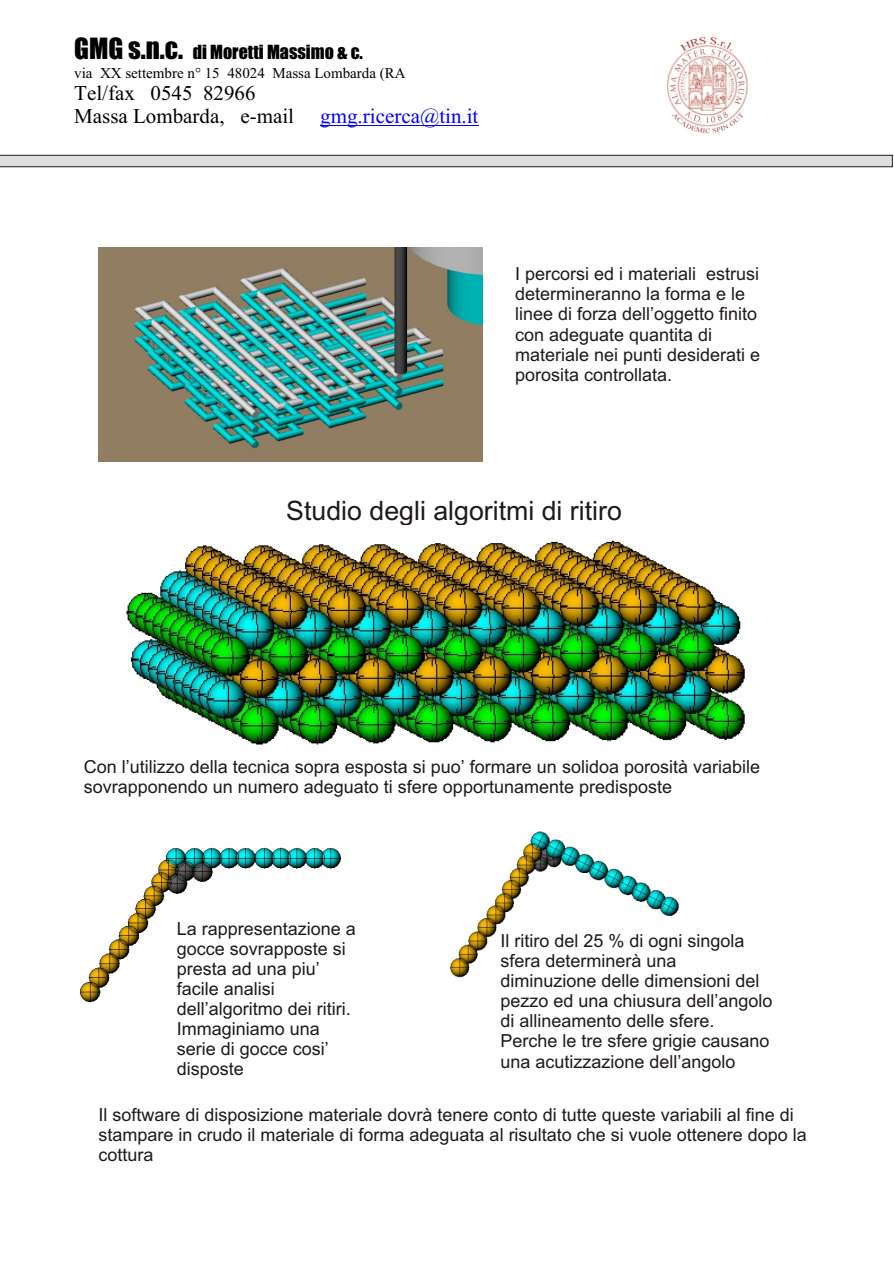
<style>
.page{position:relative;width:894px;height:1263px;background:#fff}
.page>*{position:absolute;margin:0;border:0;box-sizing:border-box;transform-origin:0 0}
.t1{font:26.7px "Arial";color:#1f1a17}
.t2{font:21px/23.2px "Times New Roman";color:#000}
.t3{font:18px/20.1px "Arial";color:#1f1a17}
.t4{font:18px "Impact";color:#000}
.t5{font:15px "Times New Roman";color:#000}
.s1{font-size:27px}
.s2{color:#00f}
</style>
<div class="page">
<svg style="left:0;top:155px;width:893px;height:12px"></svg>
<hr style="left:320px;top:125px;width:158px;height:1px;background:#00f">
<img style="left:666px;top:36px;width:83px;height:98px">
<img style="left:98px;top:248px;width:384px;height:213px">
<img style="left:126px;top:540px;width:619px;height:205px">
<img style="left:80px;top:847px;width:261px;height:156px">
<img style="left:450px;top:831px;width:229px;height:147px">
<p class="t4" style="left:74px;top:44px;width:290px"><span class="s1">GMG s.n.c.</span> di Moretti Massimo &amp; c.</p>
<p class="t5" style="left:74px;top:67px;width:333px">via XX settembre n° 15 48024 Massa Lombarda (RA</p>
<p class="t2" style="left:74px;top:83px;width:406px">Tel/fax 0545 82966<br>Massa Lombarda, e-mail <span class="s2">gmg.ricerca@tin.it</span></p>
<p class="t3" style="left:515px;top:266px;width:247px">I percorsi ed i materiali estrusi determineranno la forma e le linee di forza dell’oggetto finito con adeguate quantita di materiale nei punti desiderati e porosita controllata.</p>
<h1 class="t1" style="left:286px;top:501px;width:337px">Studio degli algoritmi di ritiro</h1>
<p class="t3" style="left:84px;top:758px;width:678px">Con l’utilizzo della tecnica sopra esposta si puo’ formare un solidoa porosità variabile sovrapponendo un numero adeguato ti sfere opportunamente predisposte</p>
<p class="t3" style="left:177px;top:920px;width:181px">La rappresentazione a gocce sovrapposte si presta ad una piu’ facile analisi dell’algoritmo dei ritiri.<br>Immaginiamo una serie di gocce cosi’ disposte</p>
<p class="t3" style="left:500px;top:932px;width:274px">Il ritiro del 25 % di ogni singola sfera determinerà una diminuzione delle dimensioni del pezzo ed una chiusura dell’angolo di allineamento delle sfere.<br>Perche le tre sfere grigie causano una acutizzazione dell’angolo</p>
<p class="t3" style="left:98px;top:1106px;width:710px">Il software di disposizione materiale dovrà tenere conto di tutte queste variabili al fine di stampare in crudo il materiale di forma adeguata al risultato che si vuole ottenere dopo la cottura</p>
</div>
